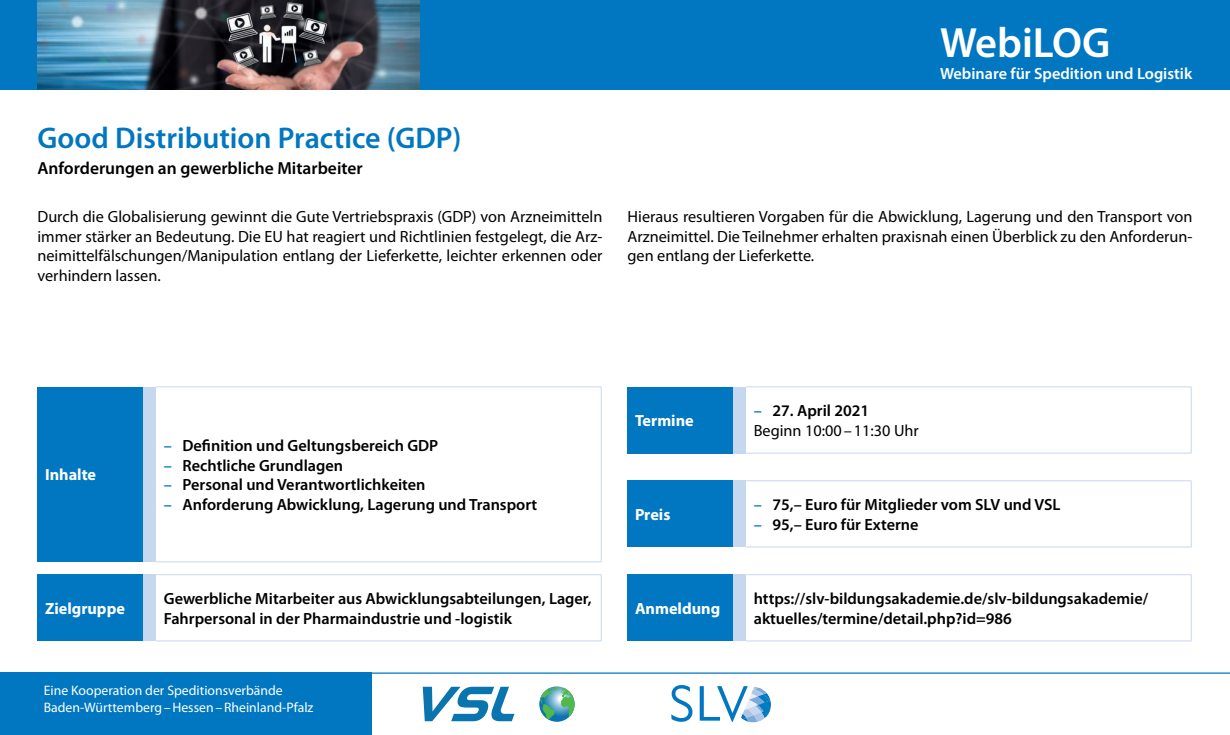
<style>
.page{position:relative;width:1230px;height:735px;background:#fff}
.page>*{position:absolute;margin:0;border:0;box-sizing:border-box;transform-origin:0 0}
.t1{font:600 42.5px "Myriad Pro";color:#fff}
.t2{font:600 30px "Myriad Pro";color:#0077c0}
.t3{font:600 17.5px "Myriad Pro";color:#000001}
.t4{font:16.25px/19.5px "Myriad Pro";color:#000001;text-align:justify}
.t5{font:600 16.25px/19.5px "Myriad Pro";color:#000001}
.t6{font:700 16.25px "Myriad Pro";color:#fff}
.t7{font:600 16.25px "Myriad Pro";color:#fff}
.t8{font:13.75px/16.5px "Myriad Pro";color:#fff}
.s1{color:#0077c0}
.s2{font-weight:600;color:#0077c0}
.s3{font-weight:600}
</style>
<div class="page">
<div style="left:0;top:0;width:944px;height:90px;background:#0077c0"></div>
<img style="left:38px;top:0;width:381px;height:90px">
<div style="left:940px;top:0;width:290px;height:90px;background:#0077c0"></div>
<div style="left:0;top:672px;width:371px;height:63px;background:#0077c0"></div>
<hr style="left:371px;top:672px;width:859px;height:2px;background:#0077c0">
<svg style="left:423px;top:687px;width:92px;height:34px"></svg>
<svg style="left:539px;top:686px;width:36px;height:36px"></svg>
<svg style="left:540px;top:687px;width:35px;height:33px"></svg>
<svg style="left:671px;top:685px;width:100px;height:38px"></svg>
<div style="left:38px;top:387px;width:106px;height:175px;background:#0077c0"></div>
<div style="left:144px;top:387px;width:12px;height:175px;background:#c6d8ef"></div>
<hr style="left:156px;top:387px;width:446px;height:1px;background:#c6d8ef">
<hr style="left:601px;top:387px;width:1px;height:175px;background:#c6d8ef">
<hr style="left:156px;top:562px;width:446px;height:1px;background:#c6d8ef">
<div style="left:38px;top:575px;width:106px;height:66px;background:#0077c0"></div>
<div style="left:144px;top:575px;width:12px;height:66px;background:#c6d8ef"></div>
<hr style="left:156px;top:574px;width:446px;height:1px;background:#c6d8ef">
<hr style="left:601px;top:575px;width:1px;height:66px;background:#c6d8ef">
<hr style="left:156px;top:641px;width:446px;height:1px;background:#c6d8ef">
<div style="left:628px;top:387px;width:106px;height:66px;background:#0077c0"></div>
<div style="left:734px;top:387px;width:12px;height:66px;background:#c6d8ef"></div>
<hr style="left:746px;top:387px;width:446px;height:1px;background:#c6d8ef">
<hr style="left:1191px;top:387px;width:1px;height:66px;background:#c6d8ef">
<hr style="left:746px;top:453px;width:446px;height:1px;background:#c6d8ef">
<div style="left:628px;top:481px;width:106px;height:66px;background:#0077c0"></div>
<div style="left:734px;top:481px;width:12px;height:66px;background:#c6d8ef"></div>
<hr style="left:746px;top:480px;width:446px;height:1px;background:#c6d8ef">
<hr style="left:1191px;top:481px;width:1px;height:66px;background:#c6d8ef">
<hr style="left:746px;top:547px;width:446px;height:1px;background:#c6d8ef">
<div style="left:628px;top:575px;width:106px;height:66px;background:#0077c0"></div>
<div style="left:734px;top:575px;width:12px;height:66px;background:#c6d8ef"></div>
<hr style="left:746px;top:574px;width:446px;height:1px;background:#c6d8ef">
<hr style="left:1191px;top:575px;width:1px;height:66px;background:#c6d8ef">
<hr style="left:746px;top:641px;width:446px;height:1px;background:#c6d8ef">
<h1 class="t1" style="left:940px;top:16px;width:172px">WebiLOG</h1>
<p class="t7" style="left:940px;top:63px;width:254px">Webinare für Spedition und Logistik</p>
<h2 class="t2" style="left:38px;top:118px;width:426px">Good Distribution Practice (GDP)</h2>
<p class="t3" style="left:38px;top:157px;width:327px">Anforderungen an gewerbliche Mitarbeiter</p>
<p class="t4" style="left:38px;top:207px;width:567px">Durch die Globalisierung gewinnt die Gute Vertriebspraxis (GDP) von Arzneimitteln immer stärker an Bedeutung. Die EU hat reagiert und Richtlinien festgelegt, die Arz&shy;neimittelfälschungen/Manipulation entlang der Lieferkette, leichter erkennen oder verhindern lassen.</p>
<p class="t4" style="left:628px;top:207px;width:567px">Hieraus resultieren Vorgaben für die Abwicklung, Lagerung und den Transport von Arzneimittel. Die Teilnehmer erhalten praxisnah einen Überblick zu den Anforderun&shy;gen entlang der Lieferkette.</p>
<p class="t6" style="left:45px;top:464px;width:53px">Inhalte</p>
<p class="t5" style="left:164px;top:436px;width:276px"><span class="s1">–</span> Definition und Geltungsbereich GDP</p>
<p class="t5" style="left:164px;top:455px;width:181px"><span class="s1">–</span> Rechtliche Grundlagen</p>
<p class="t5" style="left:164px;top:475px;width:263px"><span class="s1">–</span> Personal und Verantwortlichkeiten</p>
<p class="t5" style="left:164px;top:494px;width:375px"><span class="s1">–</span> Anforderung Abwicklung, Lagerung und Transport</p>
<p class="t6" style="left:45px;top:598px;width:82px">Zielgruppe</p>
<p class="t5" style="left:164px;top:589px;width:429px">Gewerbliche Mitarbeiter aus Abwicklungsabteilungen, Lager,<br>Fahrpersonal in der Pharmaindustrie und -logistik</p>
<p class="t8" style="left:44px;top:682px;width:271px">Eine Kooperation der Speditionsverbände<br>Baden-Württemberg–Hessen–Rheinland-Pfalz</p>
<p class="t6" style="left:635px;top:410px;width:60px">Termine</p>
<p class="t4" style="left:754px;top:401px;width:167px"><span class="s2">–</span> <span class="s3">27. April 2021<br></span>Beginn 10:00–11:30 Uhr</p>
<p class="t6" style="left:635px;top:504px;width:37px">Preis</p>
<p class="t5" style="left:754px;top:495px;width:308px"><span class="s1">–</span> 75,– Euro für Mitglieder vom SLV und VSL</p>
<p class="t5" style="left:754px;top:514px;width:166px"><span class="s1">–</span> 95,– Euro für Externe</p>
<p class="t6" style="left:635px;top:598px;width:87px">Anmeldung</p>
<p class="t5" style="left:754px;top:589px;width:396px">https://slv-bildungsakademie.de/slv-bildungsakademie/ aktuelles/termine/detail.php?id=986</p>
</div>
